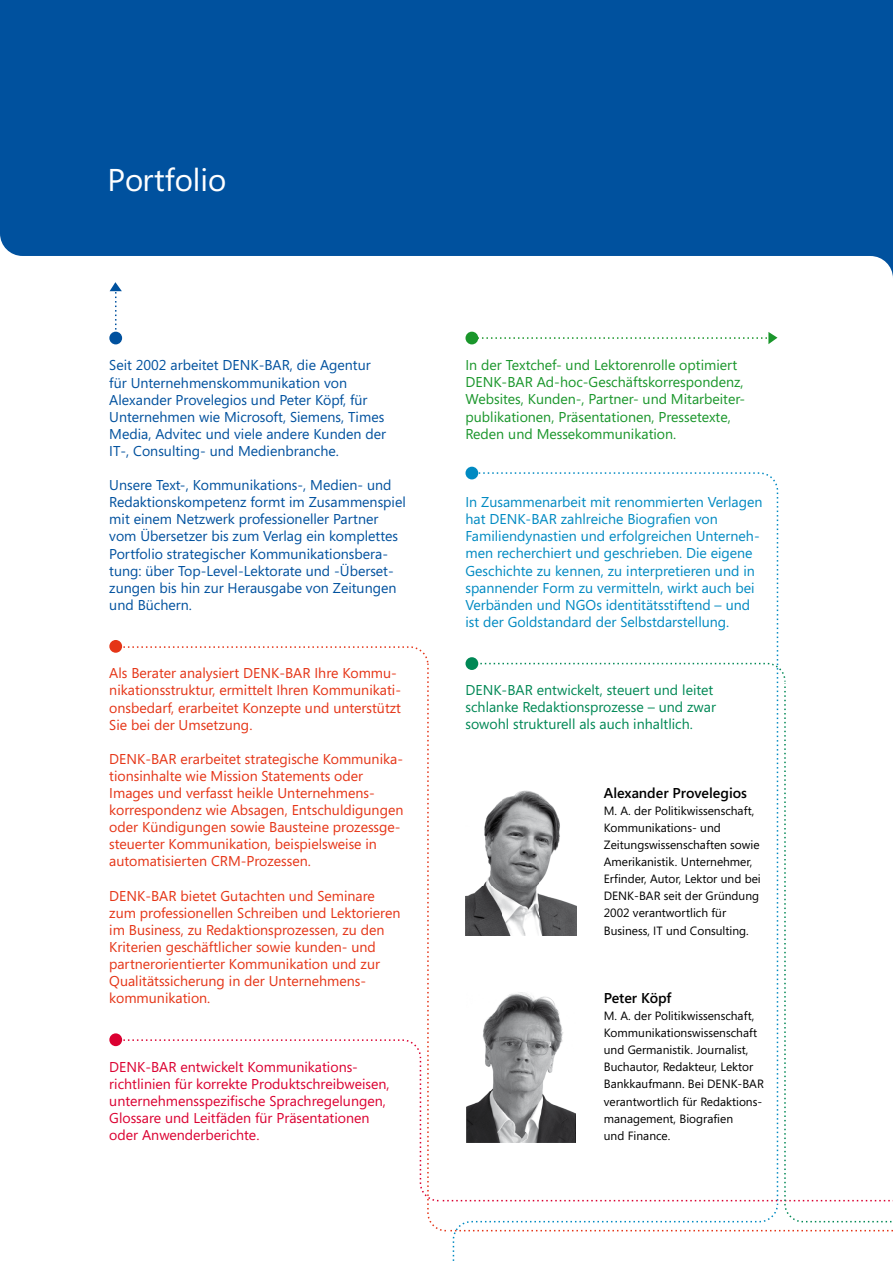
<style>
.page{position:relative;width:893px;height:1263px;background:#fff}
.page>*{position:absolute;margin:0;border:0;box-sizing:border-box;transform-origin:0 0}
.t1{font:31.5px "Segoe";color:#fff}
.t2{font:21px "Segoe";color:#fff}
.t3{font:14.25px/17.1px "Segoe";color:#e53517}
.t4{font:14.25px/17.1px "Segoe";color:#00519e}
.t5{font:14.25px/17.1px "Segoe";color:#008ac2}
.t6{font:14.25px/17.1px "Segoe";color:#1a962b}
.t7{font:14.25px/17.1px "Segoe";color:#db0031}
.t8{font:14.25px/17.1px "Segoe";color:#085}
.t9{font:600 14.25px "Segoe";color:#000}
.t10{font:12px/17.1px "Segoe";color:#000}
</style>
<div class="page">
<div style="left:0;top:0;width:893px;height:274px;background:#00519e"></div>
<div style="left:465px;top:467px;width:13px;height:12px;background:#008ac2;border-radius:50%"></div>
<div style="left:109px;top:1033px;width:13px;height:13px;background:#db0031;border-radius:50%"></div>
<div style="left:109px;top:640px;width:13px;height:13px;background:#e53517;border-radius:50%"></div>
<svg style="left:117px;top:646px;width:776px;height:615px"></svg>
<svg style="left:109px;top:274px;width:784px;height:71px"></svg>
<h1 class="t1" style="left:108px;top:158px;width:120px">Portfolio</h1>
<h2 class="t2" style="left:109px;top:177px;width:81px">Portfolio</h2>
<p class="t4" style="left:109px;top:356px;width:278px">Seit 2002 arbeitet DENK-BAR, die Agentur für Unternehmenskommunikation von Alexander Provelegios und Peter Köpf, für Unternehmen wie Microsoft, Siemens, Times Media, Advitec und viele andere Kunden der IT-, Consulting- und Medienbranche.</p>
<p class="t4" style="left:109px;top:476px;width:298px">Unsere Text-, Kommunikations-, Medien- und Redaktionskompetenz formt im Zusammenspiel mit einem Netzwerk professioneller Partner vom Übersetzer bis zum Verlag ein komplettes Portfolio strategischer Kommunikationsbera&shy;tung: über Top-Level-Lektorate und -Überset&shy;zungen bis hin zur Herausgabe von Zeitungen und Büchern.</p>
<p class="t3" style="left:109px;top:664px;width:293px">Als Berater analysiert DENK-BAR Ihre Kommu&shy;nikationsstruktur, ermittelt Ihren Kommunikati&shy;onsbedarf, erarbeitet Konzepte und unterstützt Sie bei der Umsetzung.</p>
<p class="t3" style="left:109px;top:750px;width:296px">DENK-BAR erarbeitet strategische Kommunika&shy;tionsinhalte wie Mission Statements oder Images und verfasst heikle Unternehmens&shy;korrespondenz wie Absagen, Entschuldigungen oder Kündigungen sowie Bausteine prozessge&shy;steuerter Kommunikation, beispielsweise in automatisierten CRM-Prozessen.</p>
<p class="t3" style="left:109px;top:887px;width:293px">DENK-BAR bietet Gutachten und Seminare zum professionellen Schreiben und Lektorieren im Business, zu Redaktionsprozessen, zu den Kriterien geschäftlicher sowie kunden- und partnerorientierter Kommunikation und zur Qualitätssicherung in der Unternehmens&shy;kommunikation.</p>
<p class="t7" style="left:109px;top:1058px;width:282px">DENK-BAR entwickelt Kommunikations&shy;richtlinien für korrekte Produktschreibweisen, unternehmensspezifische Sprachregelungen, Glossare und Leitfäden für Präsentationen oder Anwenderberichte.</p>
<p class="t6" style="left:465px;top:356px;width:281px">In der Textchef- und Lektorenrolle optimiert DENK-BAR Ad-hoc-Geschäftskorrespondenz, Websites, Kunden-, Partner- und Mitarbeiter&shy;publikationen, Präsentationen, Pressetexte, Reden und Messekommunikation.</p>
<p class="t5" style="left:465px;top:493px;width:298px">In Zusammenarbeit mit renommierten Verlagen hat DENK-BAR zahlreiche Biografien von Familiendynastien und erfolgreichen Unterneh&shy;men recherchiert und geschrieben. Die eigene Geschichte zu kennen, zu interpretieren und in spannender Form zu vermitteln, wirkt auch bei Verbänden und NGOs identitätsstiftend – und ist der Goldstandard der Selbstdarstellung.</p>
<p class="t8" style="left:465px;top:681px;width:252px">DENK-BAR entwickelt, steuert und leitet schlanke Redaktionsprozesse – und zwar sowohl strukturell als auch inhaltlich.</p>
<p class="t9" style="left:604px;top:784px;width:145px">Alexander Provelegios</p>
<p class="t10" style="left:604px;top:802px;width:158px">M. A. der Politikwissenschaft,<br>Kommunikations- und<br>Zeitungswissenschaften sowie<br>Amerikanistik. Unternehmer,<br>Erfinder, Autor, Lektor und bei<br>DENK-BAR seit der Gründung<br>2002 verantwortlich für<br>Business, IT und Consulting.</p>
<p class="t9" style="left:604px;top:990px;width:69px">Peter Köpf</p>
<p class="t10" style="left:604px;top:1007px;width:162px">M. A. der Politikwissenschaft,<br>Kommunikationswissenschaft und Germanistik. Journalist,<br>Buchautor, Redakteur, Lektor<br>Bankkaufmann. Bei DENK-BAR verantwortlich für Redaktions&shy;management, Biografien<br>und Finance.</p>
</div>
